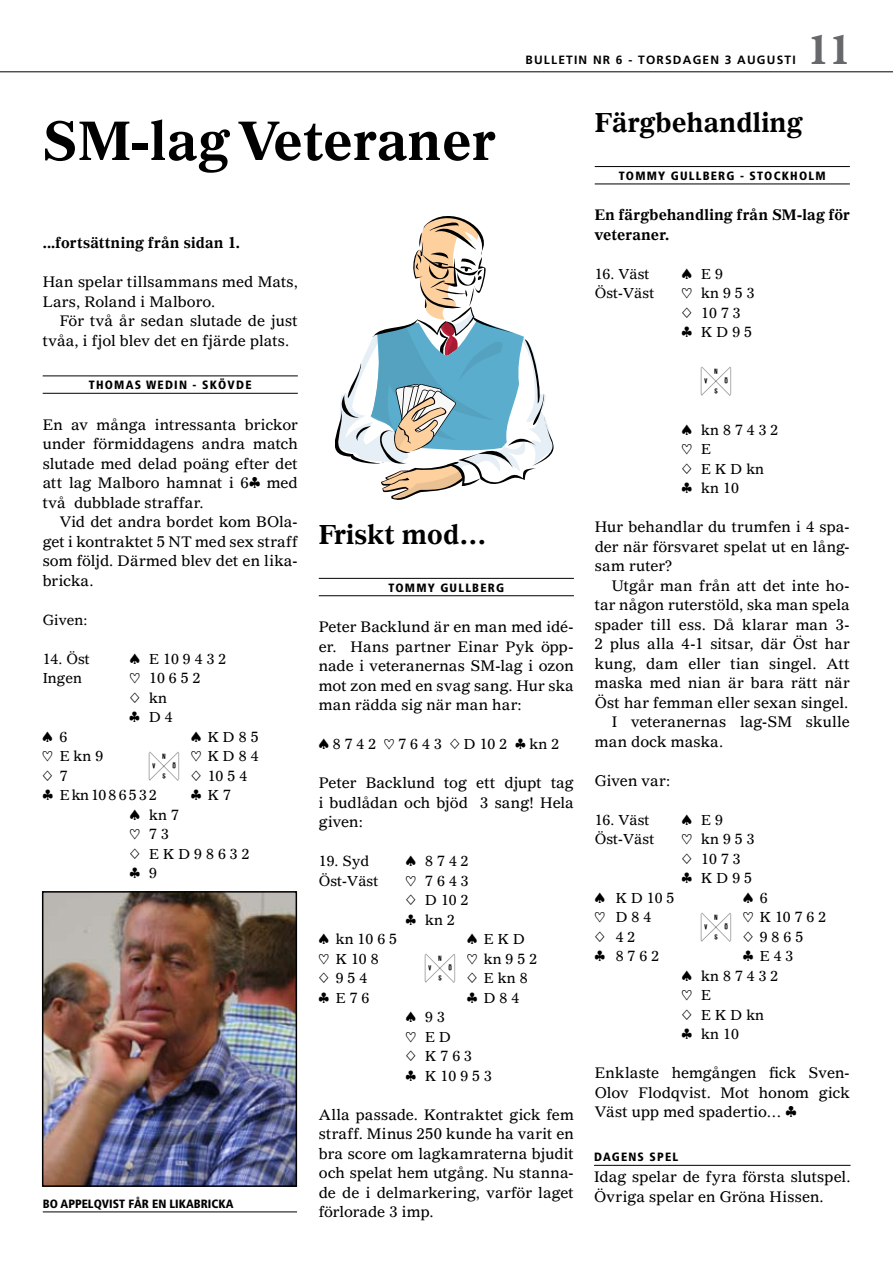
<style>
.page{position:relative;width:893px;height:1263px;background:#fff}
.page>*{position:absolute;margin:0;border:0;box-sizing:border-box;transform-origin:0 0}
.t1{font:700 54px "Gazette Bridge";color:#000}
.t2{font:40.5px "Gazette Bridge";color:#000}
.t3{font:700 39px "Gazette Bridge";color:#67686b}
.t4{font:700 27px "Gazette Bridge";color:#000}
.t5{font:15px/19.5px "Gazette Bridge";color:#000;text-align:justify}
.t6{font:700 15px/19.5px "Gazette Bridge";letter-spacing:.015em;color:#000}
.t7{font:14.25px/19.5px "Gazette Bridge";color:#000}
.t8{font:900 condensed 12px "Frutiger";letter-spacing:.04em;color:#000}
.t9{font:700 12px "Frutiger";letter-spacing:.1em;color:#000}
</style>
<div class="page">
<hr style="left:0;top:72px;width:893px;height:1px;background:#000">
<hr style="left:595px;top:166px;width:255px;height:1px;background:#000">
<hr style="left:595px;top:184px;width:255px;height:1px;background:#000">
<hr style="left:319px;top:578px;width:255px;height:1px;background:#000">
<hr style="left:319px;top:595px;width:255px;height:1px;background:#000">
<img style="left:45px;top:894px;width:249px;height:290px">
<div style="left:42px;top:891px;width:255px;height:296px;border:2px solid #000"></div>
<hr style="left:43px;top:1212px;width:254px;height:1px;background:#000">
<hr style="left:43px;top:376px;width:255px;height:1px;background:#000">
<hr style="left:43px;top:393px;width:255px;height:1px;background:#000">
<hr style="left:594px;top:1165px;width:256px;height:1px;background:#000">
<svg style="left:335px;top:216px;width:219px;height:284px"></svg>
<p class="t9" style="left:526px;top:53px;width:141px">BULLETIN NR 6 - TORSDA</p>
<p class="t9" style="left:693px;top:53px;width:105px">GEN 3 AUGUSTI</p>
<h3 class="t3" style="left:807px;top:26px;width:45px">11</h3>
<h1 class="t1" style="left:42px;top:106px;width:455px">SM-lag Veteraner</h1>
<h3 class="t4" style="left:595px;top:105px;width:210px">Färgbehandling</h3>
<p class="t8" style="left:619px;top:168px;width:18px">TOMMY</p>
<p class="t8" style="left:671px;top:168px;width:18px">GULLBERG</p>
<p class="t8" style="left:740px;top:168px;width:19px">- STOC</p>
<p class="t8" style="left:782px;top:168px;width:18px">KHOLM</p>
<p class="t6" style="left:595px;top:205px;width:257px">En färgbehandling från SM-lag för veteraner.</p>
<p class="t7" style="left:595px;top:264px;width:56px">16. Väst</p>
<p class="t7" style="left:682px;top:264px;width:43px">[ E 9</p>
<p class="t7" style="left:595px;top:283px;width:61px">Öst-Väst</p>
<p class="t7" style="left:682px;top:283px;width:75px">] kn 9 5 3 { 10 7 3<br>} K D 9 5</p>
<h2 class="t2" style="left:701px;top:356px;width:31px">¤</h2>
<p class="t7" style="left:682px;top:420px;width:98px">[ kn 8 7 4 3 2 ] E<br>{ E K D kn<br>} kn 10</p>
<p class="t5" style="left:595px;top:517px;width:257px">Hur behandlar du trumfen i 4 spa&shy;der när försvaret spelat ut en lång&shy;sam ruter?</p>
<p class="t5" style="left:612px;top:575px;width:240px">Utgår man från att det inte ho-</p>
<p class="t5" style="left:595px;top:595px;width:257px">tar någon ruterstöld, ska man spela</p>
<p class="t5" style="left:595px;top:614px;width:257px">spader till ess. Då klarar man 3-</p>
<p class="t5" style="left:595px;top:634px;width:257px">2 plus alla 4-1 sitsar, där Öst har</p>
<p class="t5" style="left:595px;top:653px;width:257px">kung, dam eller tian singel. Att</p>
<p class="t5" style="left:595px;top:673px;width:257px">maska med nian är bara rätt när</p>
<p class="t5" style="left:595px;top:692px;width:255px">Öst har femman eller sexan singel.</p>
<p class="t5" style="left:612px;top:712px;width:240px">I veteranernas lag-SM skulle</p>
<p class="t5" style="left:595px;top:731px;width:130px">man dock maska.</p>
<p class="t5" style="left:595px;top:770px;width:77px">Given var:</p>
<p class="t7" style="left:595px;top:810px;width:56px">16. Väst</p>
<p class="t7" style="left:682px;top:810px;width:43px">[ E 9</p>
<p class="t7" style="left:595px;top:829px;width:61px">Öst-Väst</p>
<p class="t7" style="left:682px;top:829px;width:75px">] kn 9 5 3 { 10 7 3<br>} K D 9 5</p>
<p class="t7" style="left:595px;top:888px;width:81px">[ K D 10 5</p>
<p class="t7" style="left:743px;top:888px;width:26px">[ 6</p>
<p class="t7" style="left:595px;top:907px;width:58px">] D 8 4</p>
<p class="t7" style="left:743px;top:907px;width:85px">] K 10 7 6 2</p>
<p class="t7" style="left:595px;top:927px;width:42px">{ 4 2</p>
<p class="t6" style="left:43px;top:233px;width:199px">...fortsättning från sidan 1.</p>
<p class="t5" style="left:43px;top:272px;width:257px">Han spelar tillsammans med Mats,<br>Lars, Roland i Malboro.</p>
<p class="t5" style="left:43px;top:311px;width:257px;text-indent:17px">För två år sedan slutade de just tvåa, i fjol blev det en fjärde plats.</p>
<p class="t8" style="left:89px;top:378px;width:17px">THOMAS</p>
<p class="t8" style="left:146px;top:378px;width:9px">WEDIN</p>
<p class="t8" style="left:193px;top:378px;width:35px">- SKÖVDE</p>
<p class="t5" style="left:43px;top:414px;width:257px">En av många intressanta brickor under förmiddagens andra match slutade med delad poäng efter det att lag Malboro hamnat i 6} med två dubblade straffar.</p>
<p class="t5" style="left:43px;top:512px;width:257px;text-indent:17px">Vid det andra bordet kom BOla&shy;get i kontraktet 5 NT med sex straff som följd. Därmed blev det en lika&shy;bricka.</p>
<p class="t7" style="left:43px;top:610px;width:46px">Given:</p>
<p class="t7" style="left:43px;top:649px;width:49px">14. Öst</p>
<p class="t7" style="left:130px;top:649px;width:98px">[ E 10 9 4 3 2</p>
<p class="t7" style="left:43px;top:668px;width:41px">Ingen</p>
<p class="t7" style="left:130px;top:668px;width:72px">] 10 6 5 2 { kn<br>} D 4</p>
<p class="t7" style="left:43px;top:727px;width:26px">[ 6</p>
<p class="t7" style="left:191px;top:727px;width:69px">[ K D 8 5</p>
<p class="t7" style="left:43px;top:746px;width:62px">] E kn 9</p>
<p class="t7" style="left:191px;top:746px;width:69px">] K D 8 4</p>
<p class="t7" style="left:43px;top:765px;width:26px">{ 7</p>
<h3 class="t4" style="left:319px;top:517px;width:169px">Friskt mod…</h3>
<p class="t8" style="left:388px;top:580px;width:11px">TOMMY</p>
<p class="t8" style="left:440px;top:580px;width:9px">GULLBERG</p>
<p class="t5" style="left:319px;top:617px;width:257px">Peter Backlund är en man med idé&shy;er. Hans partner Einar Pyk öpp&shy;nade i veteranernas SM-lag i ozon mot zon med en svag sang. Hur ska man rädda sig när man har:</p>
<p class="t7" style="left:319px;top:734px;width:242px">[ 8 7 4 2 ] 7 6 4 3 { D 10 2 } kn 2</p>
<p class="t5" style="left:319px;top:773px;width:257px">Peter Backlund tog ett djupt tag i budlådan och bjöd 3 sang! Hela given:</p>
<p class="t7" style="left:319px;top:851px;width:52px">19. Syd</p>
<p class="t7" style="left:406px;top:851px;width:65px">[ 8 7 4 2</p>
<p class="t7" style="left:319px;top:870px;width:61px">Öst-Väst</p>
<p class="t7" style="left:406px;top:870px;width:65px;text-align:justify">] 7 6 4 3 { D 10 2 } kn 2</p>
<p class="t7" style="left:319px;top:929px;width:80px">[ kn 10 6 5</p>
<p class="t7" style="left:467px;top:929px;width:59px">[ E K D</p>
<p class="t7" style="left:319px;top:948px;width:62px">] K 10 8</p>
<p class="t7" style="left:467px;top:948px;width:72px">] kn 9 5 2</p>
<p class="t7" style="left:319px;top:968px;width:50px">{ 9 5 4</p>
<h2 class="t2" style="left:149px;top:741px;width:31px">¤</h2>
<p class="t7" style="left:191px;top:766px;width:58px">{ 10 5 4</p>
<p class="t7" style="left:43px;top:785px;width:116px">} E kn 10 8 6 5 3 2</p>
<p class="t7" style="left:191px;top:785px;width:41px">} K 7</p>
<p class="t7" style="left:130px;top:805px;width:122px">[ kn 7<br>] 7 3<br>{ E K D 9 8 6 3 2 } 9</p>
<h2 class="t2" style="left:701px;top:902px;width:31px">¤</h2>
<p class="t7" style="left:743px;top:927px;width:62px">{ 9 8 6 5</p>
<p class="t7" style="left:595px;top:946px;width:66px">} 8 7 6 2</p>
<p class="t7" style="left:682px;top:946px;width:113px;text-indent:62px">} E 4 3 [ kn 8 7 4 3 2<br>] E<br>{ E K D kn<br>} kn 10</p>
<p class="t5" style="left:595px;top:1063px;width:257px">Enklaste hemgången fick Sven-Olov Flodqvist. Mot honom gick Väst upp med spadertio… §</p>
<h2 class="t2" style="left:425px;top:943px;width:31px">¤</h2>
<p class="t7" style="left:467px;top:968px;width:62px">{ E kn 8</p>
<p class="t7" style="left:319px;top:987px;width:52px">} E 7 6</p>
<p class="t7" style="left:467px;top:987px;width:54px">} D 8 4</p>
<p class="t7" style="left:406px;top:1007px;width:88px">[ 9 3<br>] E D<br>{ K 7 6 3<br>} K 10 9 5 3</p>
<p class="t5" style="left:319px;top:1104px;width:257px">Alla passade. Kontraktet gick fem straff. Minus 250 kunde ha varit en bra score om lagkamraterna bjudit och spelat hem utgång. Nu stanna&shy;de de i delmarkering, varför laget förlorade 3 imp.</p>
<p class="t8" style="left:594px;top:1150px;width:19px">DAGENS</p>
<p class="t8" style="left:650px;top:1150px;width:23px">SPEL</p>
<p class="t5" style="left:594px;top:1167px;width:258px">Idag spelar de fyra första slutspel.<br>Övriga spelar en Gröna Hissen.</p>
<p class="t8" style="left:43px;top:1196px;width:66px">BO APPELQVIST</p>
<p class="t8" style="left:128px;top:1196px;width:66px">FÅR EN LI KABRIC</p>
<p class="t8" style="left:218px;top:1196px;width:16px">KA</p>
</div>
